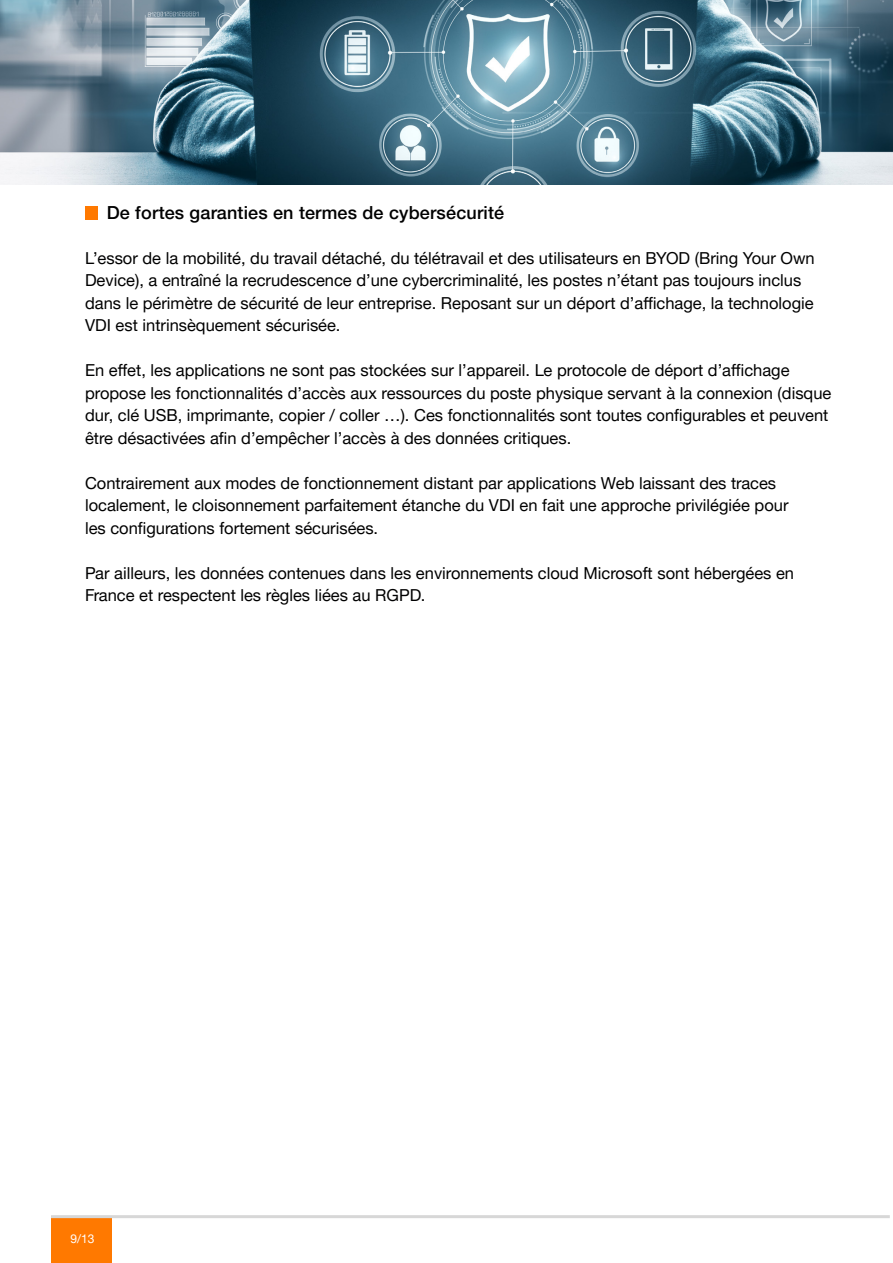
<style>
.page{position:relative;width:893px;height:1263px;background:#fff}
.page>*{position:absolute;margin:0;border:0;box-sizing:border-box;transform-origin:0 0}
.t1{font:500 18px "Helvetica Neue";letter-spacing:.01em;color:#000001}
.t2{font:16.5px/22.5px "Helvetica Neue";color:#000001}
.t3{font:12px "Helvetica Neue";color:#fff}
</style>
<div class="page">
<img style="left:0;top:0;width:893px;height:185px">
<div style="left:51px;top:1217px;width:60px;height:46px;background:#ff7900"></div>
<hr style="left:51px;top:1215px;width:839px;height:3px;background:#d7d7d7">
<div style="left:86px;top:206px;width:12px;height:14px;background:#ff7900"></div>
<p class="t1" style="left:107px;top:202px;width:399px">De fortes garanties en termes de cybersécurité</p>
<p class="t2" style="left:85px;top:246px;width:731px">L’essor de la mobilité, du travail détaché, du télétravail et des utilisateurs en BYOD (Bring Your Own Device), a entraîné la recrudescence d’une cybercriminalité, les postes n’étant pas toujours inclus dans le périmètre de sécurité de leur entreprise. Reposant sur un déport d’affichage, la technologie VDI est intrinsèquement sécurisée.</p>
<p class="t2" style="left:85px;top:359px;width:748px">En effet, les applications ne sont pas stockées sur l’appareil. Le protocole de déport d’affichage propose les fonctionnalités d’accès aux ressources du poste physique servant à la connexion (disque dur, clé USB, imprimante, copier / coller …). Ces fonctionnalités sont toutes configurables et peuvent être désactivées afin d’empêcher l’accès à des données critiques.</p>
<p class="t2" style="left:85px;top:471px;width:693px">Contrairement aux modes de fonctionnement distant par applications Web laissant des traces</p>
<p class="t2" style="left:85px;top:494px;width:705px">localement, le cloisonnement parfaitement étanche du VDI en fait une approche privilégiée pour</p>
<p class="t2" style="left:85px;top:516px;width:295px">les configurations fortement sécurisées.</p>
<p class="t2" style="left:85px;top:561px;width:710px">Par ailleurs, les données contenues dans les environnements cloud Microsoft sont hébergées en<br>France et respectent les règles liées au RGPD.</p>
<p class="t3" style="left:71px;top:1231px;width:26px">9/13</p>
</div>
